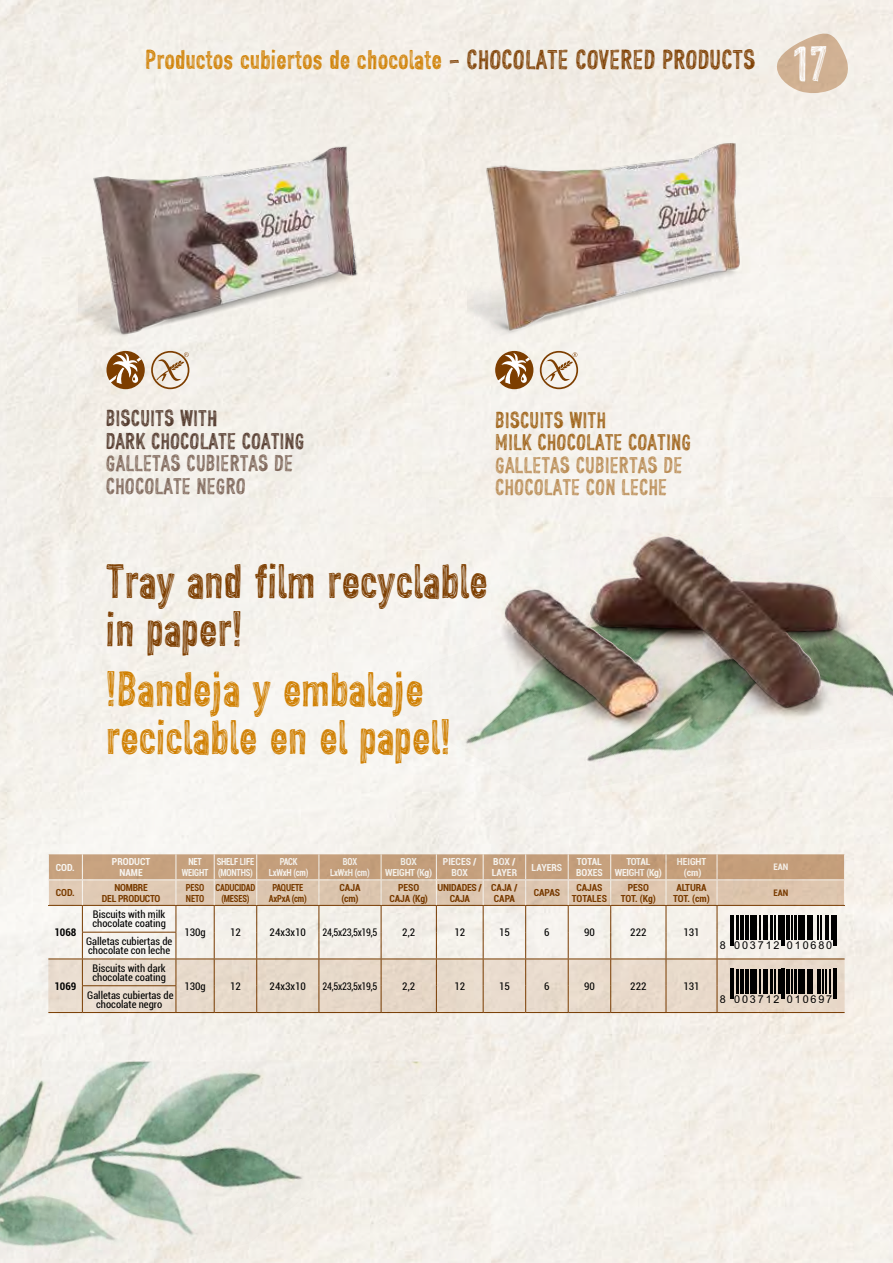
<style>
.page{position:relative;width:893px;height:1263px;background:#f4f1ea}
.page>*{position:absolute;margin:0;border:0;box-sizing:border-box;transform-origin:0 0}
.t1{font:48px/48px "CF John Doe";color:#d07f00}
.t2{font:48px/48px "CF John Doe";color:#7d3e00}
.t3{font:48px "CF John Doe";color:#fff}
.t4{font:27px "CF John Doe";color:#d07f00}
.t5{font:22.5px/22.5px "CF John Doe";color:#b98a51}
.t6{font:22.5px/22.5px "CF John Doe";color:#7c6457}
.t7{font:22.5px/22.5px "CF John Doe";color:#503629}
.t8{font:22.5px/22.5px "CF John Doe";color:#9e6115}
.t9{font:10.8px "Arial";letter-spacing:.17em;color:#000}
.t10{font:condensed 10.5px/9px "Roboto";color:#000}
.t11{font:condensed 10.5px "Roboto";letter-spacing:-.025em;color:#000;scale:.9 1}
.t12{font:700 condensed 10.5px "Roboto";color:#000}
.t13{font:700 condensed 9.75px/10.6px "Roboto";letter-spacing:-.02em;color:#7d3e00;text-align:center}
.t14{font:700 condensed 9.75px/10.6px "Roboto";letter-spacing:-.02em;color:#fff;text-align:center;scale:.88 1}
.t15{font:700 condensed 9.75px/10.6px "Roboto";letter-spacing:-.02em;color:#fff;text-align:center}
.t16{font:700 condensed 9.75px/10.6px "Roboto";color:#7d3e00;text-align:center}
.t17{font:700 condensed 9.75px/10.6px "Roboto";color:#fff;text-align:center}
.t18{font:700 condensed 9.75px/10.6px "Roboto";letter-spacing:-.02em;color:#7d3e00;text-align:center;scale:.88 1}
.t19{font:700 condensed 9px "Roboto";color:#fff}
.t20{font:700 condensed 9px "Roboto";color:#7d3e00}
.s1{color:#7d3e00}
</style>
<div class="page">
<img style="left:78px;top:136px;width:312px;height:215px">
<img style="left:467px;top:130px;width:312px;height:215px">
<svg style="left:151px;top:351px;width:38px;height:38px"></svg>
<div style="left:106px;top:351px;width:39px;height:38px;background:#7d3e00;border-radius:50%"></div>
<svg style="left:106px;top:352px;width:38px;height:34px"></svg>
<svg style="left:540px;top:351px;width:38px;height:38px"></svg>
<div style="left:495px;top:351px;width:38px;height:38px;background:#7d3e00;border-radius:50%"></div>
<svg style="left:495px;top:352px;width:38px;height:34px"></svg>
<div style="left:383px;top:526px;width:510px;height:270px;background:#f5f2ed"></div>
<img style="left:0;top:1062px;width:467px;height:201px">
<img style="left:427px;top:497px;width:466px;height:253px">
<img style="left:591px;top:536px;width:201px;height:171px">
<hr style="left:48px;top:1012px;width:34px;height:1px;background:#7d3e00">
<hr style="left:82px;top:1012px;width:94px;height:1px;background:#7d3e00">
<hr style="left:176px;top:1012px;width:38px;height:1px;background:#7d3e00">
<hr style="left:214px;top:1012px;width:43px;height:1px;background:#7d3e00">
<hr style="left:257px;top:1012px;width:62px;height:1px;background:#7d3e00">
<hr style="left:319px;top:1012px;width:62px;height:1px;background:#7d3e00">
<hr style="left:381px;top:1012px;width:55px;height:1px;background:#7d3e00">
<hr style="left:436px;top:1012px;width:47px;height:1px;background:#7d3e00">
<hr style="left:483px;top:1012px;width:43px;height:1px;background:#7d3e00">
<hr style="left:526px;top:1012px;width:42px;height:1px;background:#7d3e00">
<hr style="left:568px;top:1012px;width:43px;height:1px;background:#7d3e00">
<hr style="left:611px;top:1012px;width:55px;height:1px;background:#7d3e00">
<hr style="left:666px;top:1012px;width:51px;height:1px;background:#7d3e00">
<hr style="left:717px;top:1012px;width:128px;height:1px;background:#7d3e00">
<svg style="left:48px;top:854px;width:797px;height:158px;background:#dacab9"></svg>
<hr style="left:833px;top:969px;width:1px;height:30px;background:#000">
<hr style="left:835px;top:969px;width:2px;height:30px;background:#000">
<svg style="left:775px;top:32px;width:73px;height:62px;background:#dac3ac"></svg>
<h2 class="t4" style="left:145px;top:44px;width:612px">Productos cubiertos de chocolate <span class="s1">- CHOCOLATE COVERED PRODUCTS</span></h2>
<h1 class="t3" style="left:792px;top:36px;width:37px">17</h1>
<h3 class="t7" style="left:106px;top:407px;width:200px">BISCUITS WITH<br>DARK CHOCOLATE COATING</h3>
<h3 class="t6" style="left:106px;top:452px;width:189px">GALLETAS CUBIERTAS DE<br>CHOCOLATE NEGRO</h3>
<h3 class="t8" style="left:495px;top:408px;width:197px">BISCUITS WITH<br>MILK CHOCOLATE COATING</h3>
<h3 class="t5" style="left:495px;top:453px;width:189px">GALLETAS CUBIERTAS DE<br>CHOCOLATE CON LECHE</h3>
<h1 class="t2" style="left:106px;top:556px;width:383px">Tray and film recyclable in paper!</h1>
<h1 class="t1" style="left:106px;top:665px;width:347px">!Bandeja y embalaje reciclable en el papel!</h1>
<p class="t15" style="left:56px;top:861px;width:20px">COD.</p>
<p class="t17" style="left:112px;top:856px;width:40px">PRODUCT<br>NAME</p>
<p class="t14" style="left:182px;top:856px;width:32px">NET<br>WEIGHT</p>
<p class="t14" style="left:217px;top:856px;width:44px;text-align:left">SHELF LIFE (MONTHS)</p>
<p class="t14" style="left:269px;top:856px;width:47px">PACK<br>LxWxH (cm)</p>
<p class="t14" style="left:330px;top:856px;width:47px">BOX<br>LxWxH (cm)</p>
<p class="t15" style="left:385px;top:856px;width:48px">BOX<br>WEIGHT (Kg)</p>
<p class="t17" style="left:443px;top:856px;width:35px">PIECES /<br>BOX</p>
<p class="t17" style="left:492px;top:856px;width:27px;text-align:left">BOX /<br>LAYER</p>
<p class="t15" style="left:532px;top:862px;width:32px">LAYERS</p>
<p class="t15" style="left:576px;top:856px;width:28px;text-align:left">TOTAL<br>BOXES</p>
<p class="t15" style="left:615px;top:856px;width:48px">TOTAL<br>WEIGHT (Kg)</p>
<p class="t17" style="left:677px;top:856px;width:31px">HEIGHT (cm)</p>
<p class="t19" style="left:773px;top:861px;width:16px">EAN</p>
<p class="t13" style="left:56px;top:887px;width:20px">COD.</p>
<p class="t13" style="left:102px;top:882px;width:60px">NOMBRE<br>DEL PRODUCTO</p>
<p class="t18" style="left:186px;top:882px;width:22px;text-align:left">PESO<br>NETO</p>
<p class="t18" style="left:216px;top:882px;width:47px">CADUCIDAD (MESES)</p>
<p class="t18" style="left:269px;top:882px;width:45px">PAQUETE<br>AxPxA (cm)</p>
<p class="t13" style="left:340px;top:882px;width:22px;text-align:left">CAJA (cm)</p>
<p class="t16" style="left:389px;top:882px;width:40px">PESO<br>CAJA (Kg)</p>
<p class="t13" style="left:438px;top:882px;width:46px">UNIDADES /<br>CAJA</p>
<p class="t16" style="left:491px;top:882px;width:28px;text-align:left">CAJA /<br>CAPA</p>
<p class="t13" style="left:534px;top:887px;width:28px">CAPAS</p>
<p class="t16" style="left:572px;top:882px;width:37px">CAJAS<br>TOTALES</p>
<p class="t13" style="left:621px;top:882px;width:37px">PESO<br>TOT. (Kg)</p>
<p class="t16" style="left:673px;top:882px;width:38px">ALTURA<br>TOT. (cm)</p>
<p class="t20" style="left:773px;top:886px;width:16px">EAN</p>
<p class="t12" style="left:54px;top:925px;width:24px">1068</p>
<p class="t10" style="left:92px;top:910px;width:75px">Biscuits with milk chocolate coating</p>
<p class="t10" style="left:184px;top:927px;width:23px">130g</p>
<p class="t10" style="left:230px;top:927px;width:12px">12</p>
<p class="t10" style="left:270px;top:927px;width:38px">24x3x10</p>
<p class="t11" style="left:323px;top:925px;width:62px">24,5x23,5x19,5</p>
<p class="t10" style="left:402px;top:927px;width:14px">2,2</p>
<p class="t10" style="left:454px;top:927px;width:12px">12</p>
<p class="t10" style="left:499px;top:927px;width:12px">15</p>
<p class="t10" style="left:544px;top:927px;width:7px">6</p>
<p class="t10" style="left:584px;top:927px;width:12px">90</p>
<p class="t10" style="left:630px;top:927px;width:18px">222</p>
<p class="t10" style="left:683px;top:927px;width:18px">131</p>
<p class="t10" style="left:86px;top:936px;width:88px">Galletas cubiertas de chocolate con leche</p>
<p class="t9" style="left:720px;top:938px;width:114px">8 003712 010680</p>
<p class="t12" style="left:54px;top:978px;width:24px">1069</p>
<p class="t10" style="left:92px;top:963px;width:75px">Biscuits with dark chocolate coating</p>
<p class="t10" style="left:87px;top:990px;width:88px;text-align:center">Galletas cubiertas de chocolate negro</p>
<p class="t10" style="left:184px;top:981px;width:23px">130g</p>
<p class="t10" style="left:230px;top:981px;width:12px">12</p>
<p class="t10" style="left:270px;top:981px;width:38px">24x3x10</p>
<p class="t11" style="left:323px;top:979px;width:62px">24,5x23,5x19,5</p>
<p class="t10" style="left:402px;top:981px;width:14px">2,2</p>
<p class="t10" style="left:454px;top:981px;width:12px">12</p>
<p class="t10" style="left:499px;top:981px;width:12px">15</p>
<p class="t10" style="left:544px;top:981px;width:7px">6</p>
<p class="t10" style="left:584px;top:981px;width:12px">90</p>
<p class="t10" style="left:630px;top:981px;width:18px">222</p>
<p class="t10" style="left:683px;top:981px;width:18px">131</p>
<p class="t9" style="left:720px;top:992px;width:114px">8 003712 010697</p>
</div>
